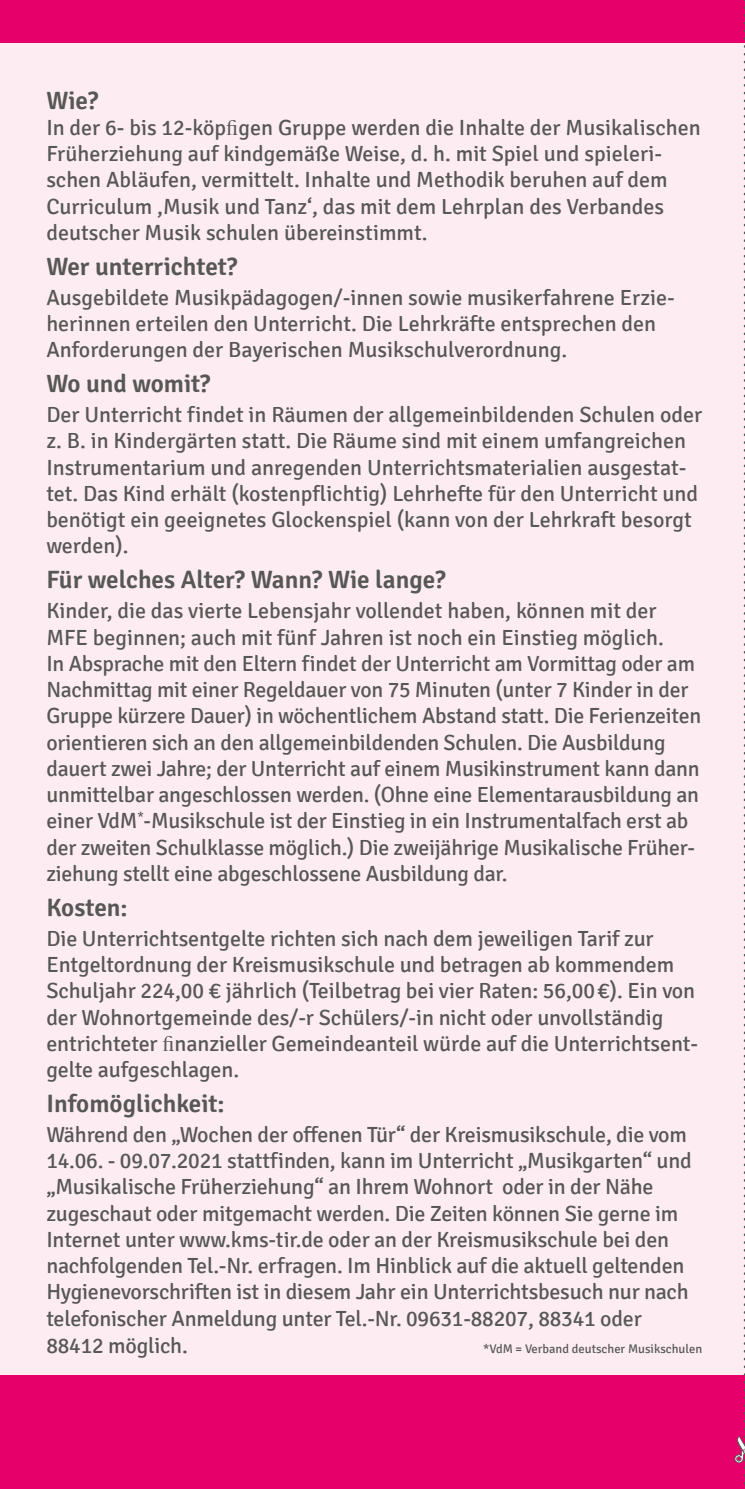
<style>
.page{position:relative;width:745px;height:1489px;background:#fff}
.page>*{position:absolute;margin:0;border:0;box-sizing:border-box;transform-origin:0 0}
.t1{font:600 25px "Signika";color:#575756}
.t2{font:22px/26.2px "Signika";letter-spacing:-.01em;color:#575756}
.t3{font:12.5px "Signika";color:#575756}
.s1{font-family:"Times"}
</style>
<div class="page">
<div style="left:0;top:0;width:744px;height:1488px;background:#fdedf2"></div>
<hr style="left:744px;top:0;width:1px;height:1488px;background:#fbdbe3">
<div style="left:0;top:0;width:744px;height:43px;background:#e60069"></div>
<div style="left:0;top:1375px;width:744px;height:113px;background:#e60069"></div>
<svg style="left:734px;top:8px;width:11px;height:1481px"></svg>
<p class="t1" style="left:46px;top:86px;width:53px">Wie?</p>
<p class="t2" style="left:46px;top:115px;width:655px">In der 6- bis 12-köp<span class="s1">fi</span>gen Gruppe werden die Inhalte der Musikalischen Früherziehung auf kindgemäße Weise, d. h. mit Spiel und spieleri&shy;schen Abläufen, vermittelt. Inhalte und Methodik beruhen auf dem Curriculum ,Musik und Tanz‘, das mit dem Lehrplan des Verbandes deutscher Musik schulen übereinstimmt.</p>
<p class="t1" style="left:46px;top:252px;width:192px">Wer unterrichtet?</p>
<p class="t2" style="left:46px;top:284px;width:629px">Ausgebildete Musikpädagogen/-innen sowie musikerfahrene Erzie&shy;herinnen erteilen den Unterricht. Die Lehrkräfte entsprechen den<br>Anforderungen der Bayerischen Musikschulverordnung.</p>
<p class="t1" style="left:46px;top:369px;width:166px">Wo und womit?</p>
<p class="t2" style="left:46px;top:402px;width:657px">Der Unterricht findet in Räumen der allgemeinbildenden Schulen oder z. B. in Kindergärten statt. Die Räume sind mit einem umfangreichen Instrumentarium und anregenden Unterrichtsmaterialien ausgestat&shy;tet. Das Kind erhält (kostenpflichtig) Lehrhefte für den Unterricht und benötigt ein geeignetes Glockenspiel (kann von der Lehrkraft besorgt werden).</p>
<p class="t1" style="left:46px;top:565px;width:400px">Für welches Alter? Wann? Wie lange?</p>
<p class="t2" style="left:46px;top:598px;width:656px">Kinder, die das vierte Lebensjahr vollendet haben, können mit der MFE beginnen; auch mit fünf Jahren ist noch ein Einstieg möglich.<br>In Absprache mit den Eltern findet der Unterricht am Vormittag oder am Nachmittag mit einer Regeldauer von 75 Minuten (unter 7 Kinder in der Gruppe kürzere Dauer) in wöchentlichem Abstand statt. Die Ferienzeiten orientieren sich an den allgemeinbildenden Schulen. Die Ausbildung dauert zwei Jahre; der Unterricht auf einem Musikinstrument kann dann unmittelbar angeschlossen werden. (Ohne eine Elementarausbildung an einer VdM<sup>*</sup>-Musikschule ist der Einstieg in ein Instrumentalfach erst ab der zweiten Schulklasse möglich.) Die zweijährige Musikalische Früher&shy;ziehung stellt eine abgeschlossene Ausbildung dar.</p>
<p class="t1" style="left:46px;top:892px;width:83px">Kosten:</p>
<p class="t2" style="left:46px;top:925px;width:653px">Die Unterrichtsentgelte richten sich nach dem jeweiligen Tarif zur Entgeltordnung der Kreismusikschule und betragen ab kommendem Schuljahr 224,00 € jährlich (Teilbetrag bei vier Raten: 56,00€). Ein von der Wohnortgemeinde des/-r Schülers/-in nicht oder unvollständig entrichteter <span class="s1">fi</span>nanzieller Gemeindeanteil würde auf die Unterrichtsent&shy;gelte aufgeschlagen.</p>
<p class="t1" style="left:46px;top:1088px;width:180px">Infomöglichkeit:</p>
<p class="t2" style="left:46px;top:1121px;width:646px">Während den „Wochen der offenen Tür“ der Kreismusikschule, die vom 14.06. - 09.07.2021 stattfinden, kann im Unterricht „Musikgarten“ und „Musikalische Früherziehung“ an Ihrem Wohnort oder in der Nähe zugeschaut oder mitgemacht werden. Die Zeiten können Sie gerne im Internet unter www.kms-tir.de oder an der Kreismusikschule bei den nachfolgenden Tel.-Nr. erfragen. Im Hinblick auf die aktuell geltenden Hygienevorschriften ist in diesem Jahr ein Unterrichtsbesuch nur nach telefonischer Anmeldung unter Tel.-Nr. 09631-88207, 88341 oder 88412 möglich.</p>
<p class="t3" style="left:482px;top:1341px;width:220px">*VdM = Verband deutscher Musikschulen</p>
</div>
